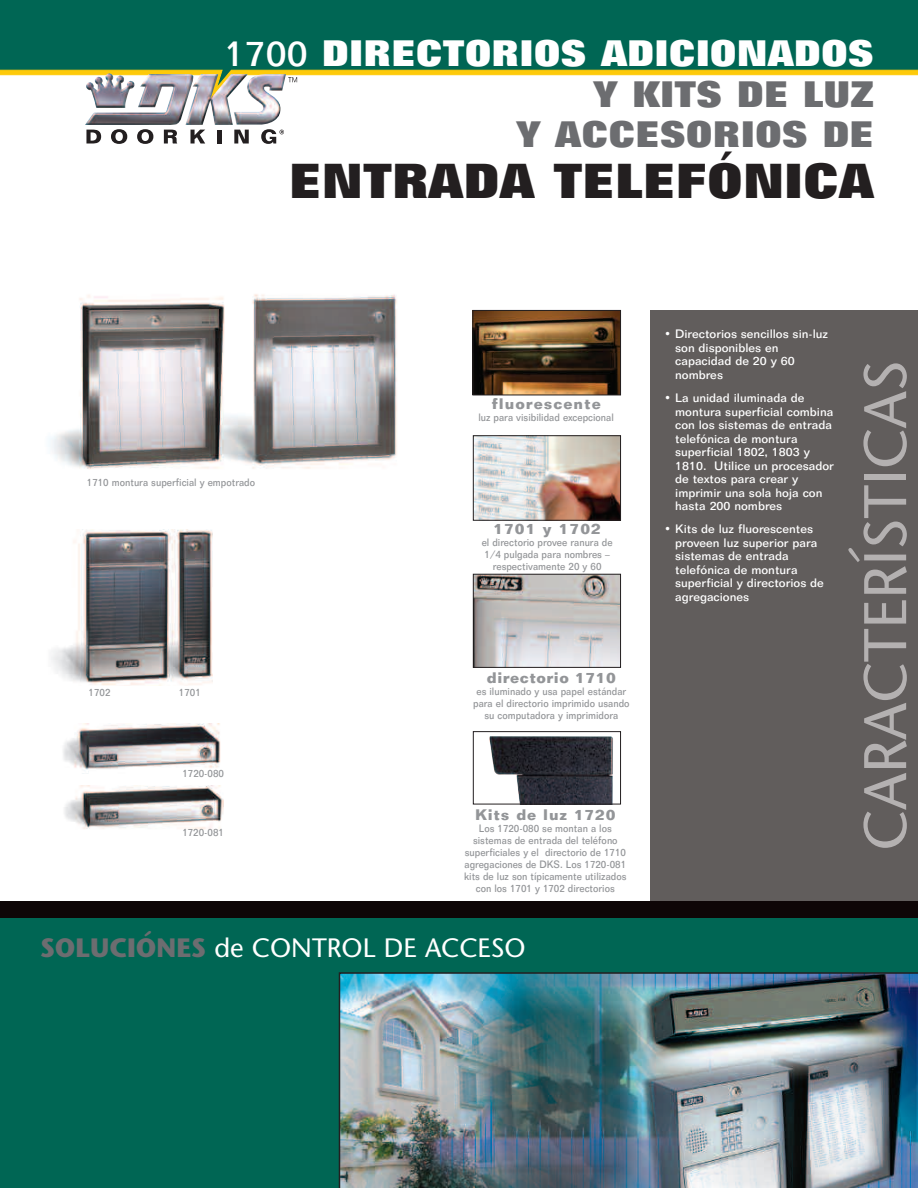
<style>
.page{position:relative;width:918px;height:1188px;background:#fff}
.page>*{position:absolute;margin:0;border:0;box-sizing:border-box;transform-origin:0 0}
.t1{font:60px "Stone Sans";color:#b4b1b1}
.t2{font:800 48px "Folio BT";color:#231f20}
.t3{font:800 36px/40.5px "Folio BT";color:#6c6d70;text-align:right}
.t4{font:26.55px "Stone Sans";color:#fff}
.t5{font:700 15px "Folio BT";letter-spacing:.05em;color:#939598}
.t6{font:700 15px "Folio BT";letter-spacing:.03em;color:#939598}
.t7{font:500 12px/13.5px "Folio BT";color:#fff}
.t8{font:500 10.5px/12px "Folio BT";color:#939598;text-align:center;scale:.9 1}
.s1{font-weight:500;color:#fff}
.s2{color:#fff}
.s3{font-weight:700;color:#6c6d70}
</style>
<div class="page">
<img style="left:49px;top:294px;width:348px;height:175px">
<img style="left:475px;top:576px;width:144px;height:90px">
<div style="left:473px;top:574px;width:148px;height:94px;border:1px solid #231f20"></div>
<img style="left:489px;top:736px;width:124px;height:66px">
<div style="left:473px;top:731px;width:148px;height:73px;border:1px solid #231f20"></div>
<div style="left:0;top:0;width:918px;height:69px;background:#006654"></div>
<svg style="left:86px;top:130px;width:15px;height:14px"></svg>
<svg style="left:111px;top:129px;width:16px;height:15px"></svg>
<svg style="left:137px;top:129px;width:16px;height:15px"></svg>
<svg style="left:164px;top:130px;width:13px;height:14px"></svg>
<svg style="left:190px;top:130px;width:15px;height:14px"></svg>
<hr style="left:217px;top:130px;width:4px;height:14px;background:#231f20">
<svg style="left:234px;top:130px;width:15px;height:14px"></svg>
<svg style="left:261px;top:129px;width:23px;height:15px"></svg>
<svg style="left:0;top:69px;width:918px;height:14px"></svg>
<img style="left:85px;top:73px;width:201px;height:52px">
<div style="left:650px;top:310px;width:268px;height:598px;background:#615d5c"></div>
<div style="left:0;top:917px;width:918px;height:271px;background:#006654"></div>
<img style="left:339px;top:972px;width:579px;height:216px">
<div style="left:0;top:901px;width:918px;height:16px;background:#0e0607"></div>
<img style="left:51px;top:529px;width:162px;height:156px">
<img style="left:64px;top:786px;width:160px;height:43px">
<img style="left:474px;top:312px;width:145px;height:81px">
<div style="left:472px;top:310px;width:149px;height:85px;border:1px solid #231f20"></div>
<img style="left:475px;top:437px;width:144px;height:82px">
<div style="left:473px;top:435px;width:148px;height:86px;border:1px solid #231f20"></div>
<img style="left:63px;top:723px;width:158px;height:49px">
<h3 class="t3" style="left:224px;top:37px;width:652px"><span class="s1">1700</span> <span class="s2">DIRECTORIOS ADICIONADOS<br></span>Y KITS DE LUZ<br>Y ACCESORIOS DE</h3>
<h2 class="t2" style="left:289px;top:164px;width:586px">ENTRADA TELEFÓNICA</h2>
<p class="t8" style="left:87px;top:477px;width:188px">1710 montura superficial y empotrado</p>
<p class="t8" style="left:89px;top:688px;width:26px">1702</p>
<p class="t8" style="left:179px;top:688px;width:26px">1701</p>
<p class="t8" style="left:182px;top:768px;width:48px">1720-080</p>
<p class="t8" style="left:182px;top:827px;width:48px">1720-081</p>
<h3 class="t5" style="left:491px;top:398px;width:111px">fluorescente</h3>
<p class="t8" style="left:478px;top:412px;width:152px">luz para visibilidad excepcional</p>
<h3 class="t5" style="left:493px;top:524px;width:109px">1701 y 1702</h3>
<p class="t8" style="left:482px;top:538px;width:147px">el directorio provee ranura de<br>1/4 pulgada para nombres – respectivamente 20 y 60</p>
<h3 class="t6" style="left:487px;top:672px;width:130px">directorio 1710</h3>
<p class="t8" style="left:473px;top:686px;width:175px">es iluminado y usa papel estándar para el directorio imprimido usando su computadora y imprimidora</p>
<h3 class="t5" style="left:475px;top:810px;width:142px">Kits de luz 1720</h3>
<p class="t8" style="left:464px;top:824px;width:182px">Los 1720-080 se montan a los sistemas de entrada del teléfono superficiales y el directorio de 1710 agregaciones de DKS. Los 1720-081 kits de luz son típicamente utilizados con los 1701 y 1702 directorios</p>
<h3 class="t4" style="left:40px;top:937px;width:487px"><span class="s3">SOLUCIÓNES</span> de CONTROL DE ACCESO</h3>
<p class="t7" style="left:675px;top:329px;width:155px;text-indent:-11px">• Directorios sencillos sin-luz son disponibles en capacidad de 20 y 60 nombres</p>
<p class="t7" style="left:675px;top:392px;width:160px;text-indent:-11px">• La unidad iluminada de montura superficial combina con los sistemas de entrada telefónica de montura superficial 1802, 1803 y<br>1810. Utilice un procesador de textos para crear y imprimir una sola hoja con hasta 200 nombres</p>
<p class="t7" style="left:675px;top:524px;width:150px;text-indent:-11px">• Kits de luz fluorescentes proveen luz superior para sistemas de entrada telefónica de montura superficial y directorios de agregaciones</p>
<h1 class="t1" style="left:862px;top:851px;width:492px;rotate:-90deg">CARACTERÍSTICAS</h1>
</div>
